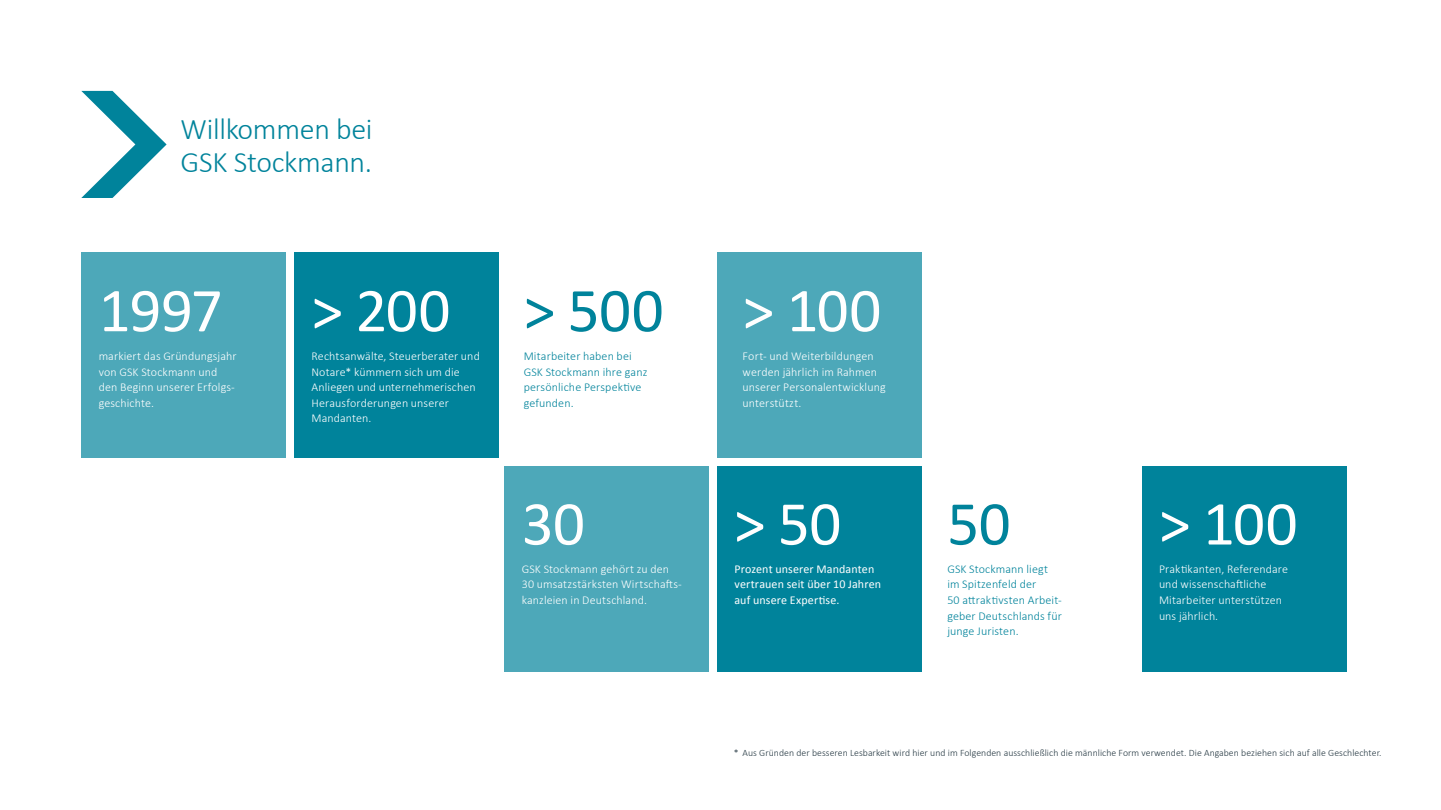
<style>
.page{position:relative;width:1441px;height:810px;background:#fff}
.page>*{position:absolute;margin:0;border:0;box-sizing:border-box;transform-origin:0 0}
.t1{font:63px "Calibri";letter-spacing:-.01em;color:#fff}
.t2{font:63px "Calibri";color:#00839b}
.Headline{font:300 30px/33px "Calibri";letter-spacing:-.01em;color:#00839b}
.t3{font:300 12px/15.6px "Calibri";letter-spacing:.01em;color:#fff}
.t4{font:300 12px/15.6px "Calibri";letter-spacing:.01em;color:#00839b}
.t5{font:12px/15.6px "Calibri";letter-spacing:.01em;color:#fff}
._06_Fussnote_DE{font:300 9.75px "Calibri";letter-spacing:.005em;color:#263943}
</style>
<div class="page">
<svg style="left:81px;top:91px;width:86px;height:107px"></svg>
<div style="left:81px;top:252px;width:204px;height:206px;background:#4da8b9"></div>
<div style="left:294px;top:252px;width:204px;height:206px;background:#00839b"></div>
<div style="left:717px;top:466px;width:204px;height:206px;background:#00839b"></div>
<div style="left:1142px;top:466px;width:204px;height:206px;background:#00839b"></div>
<div style="left:504px;top:466px;width:204px;height:206px;background:#4da8b9"></div>
<div style="left:717px;top:252px;width:204px;height:206px;background:#4da8b9"></div>
<p class="Headline" style="left:181px;top:111px;width:193px">Willkommen bei<br>GSK Stockmann.</p>
<p class="t1" style="left:99px;top:271px;width:126px">1997</p>
<p class="t3" style="left:99px;top:348px;width:139px">markiert das Gründungsjahr von GSK Stockmann und den Beginn unserer Erfolgs&shy;geschichte.</p>
<p class="t1" style="left:311px;top:271px;width:140px">&gt; 200</p>
<p class="t3" style="left:311px;top:348px;width:170px">Rechtsanwälte, Steuerberater und<br>Notare* kümmern sich um die<br>Anliegen und unternehmerischen<br>Herausforderungen unserer<br>Mandanten.</p>
<p class="t2" style="left:523px;top:271px;width:141px">&gt; 500</p>
<p class="t4" style="left:523px;top:348px;width:125px">Mitarbeiter haben bei<br>GSK Stockmann ihre ganz</p>
<p class="t4" style="left:523px;top:379px;width:119px">persönliche Perspektive</p>
<p class="t4" style="left:523px;top:394px;width:51px">gefunden.</p>
<p class="t1" style="left:742px;top:271px;width:140px">&gt; 100</p>
<p class="t3" style="left:742px;top:348px;width:132px">Fort- und Weiterbildungen</p>
<p class="t3" style="left:742px;top:363px;width:136px">werden jährlich im Rahmen</p>
<p class="t3" style="left:742px;top:379px;width:144px">unserer Personalentwicklung</p>
<p class="t3" style="left:742px;top:394px;width:60px">unterstützt.</p>
<p class="t1" style="left:521px;top:484px;width:65px">30</p>
<p class="t1" style="left:734px;top:484px;width:109px">&gt; 50</p>
<p class="t5" style="left:734px;top:561px;width:148px">Prozent unserer Mandanten vertrauen seit über 10 Jahren auf unsere Expertise.</p>
<p class="t3" style="left:521px;top:560px;width:149px">GSK Stockmann gehört zu den</p>
<p class="t3" style="left:521px;top:576px;width:162px">30 umsatzstärksten Wirtschafts&shy;kanzleien in Deutschland.</p>
<p class="t2" style="left:947px;top:484px;width:65px">50</p>
<p class="t4" style="left:947px;top:561px;width:116px">GSK Stockmann liegt im Spitzenfeld der<br>50 attraktivsten Arbeit&shy;geber Deutschlands für junge Juristen.</p>
<p class="t1" style="left:1158px;top:484px;width:140px">&gt; 100</p>
<p class="t3" style="left:1158px;top:561px;width:131px">Praktikanten, Referendare und wissenschaftliche<br>Mitarbeiter unterstützen uns jährlich.</p>
<p class="_06_Fussnote_DE" style="left:734px;top:747px;width:649px">* Aus Gründen der besseren Lesbarkeit wird hier und im Folgenden ausschließlich die männliche Form verwendet. Die Angaben beziehen sich auf alle Geschlechter.</p>
</div>
